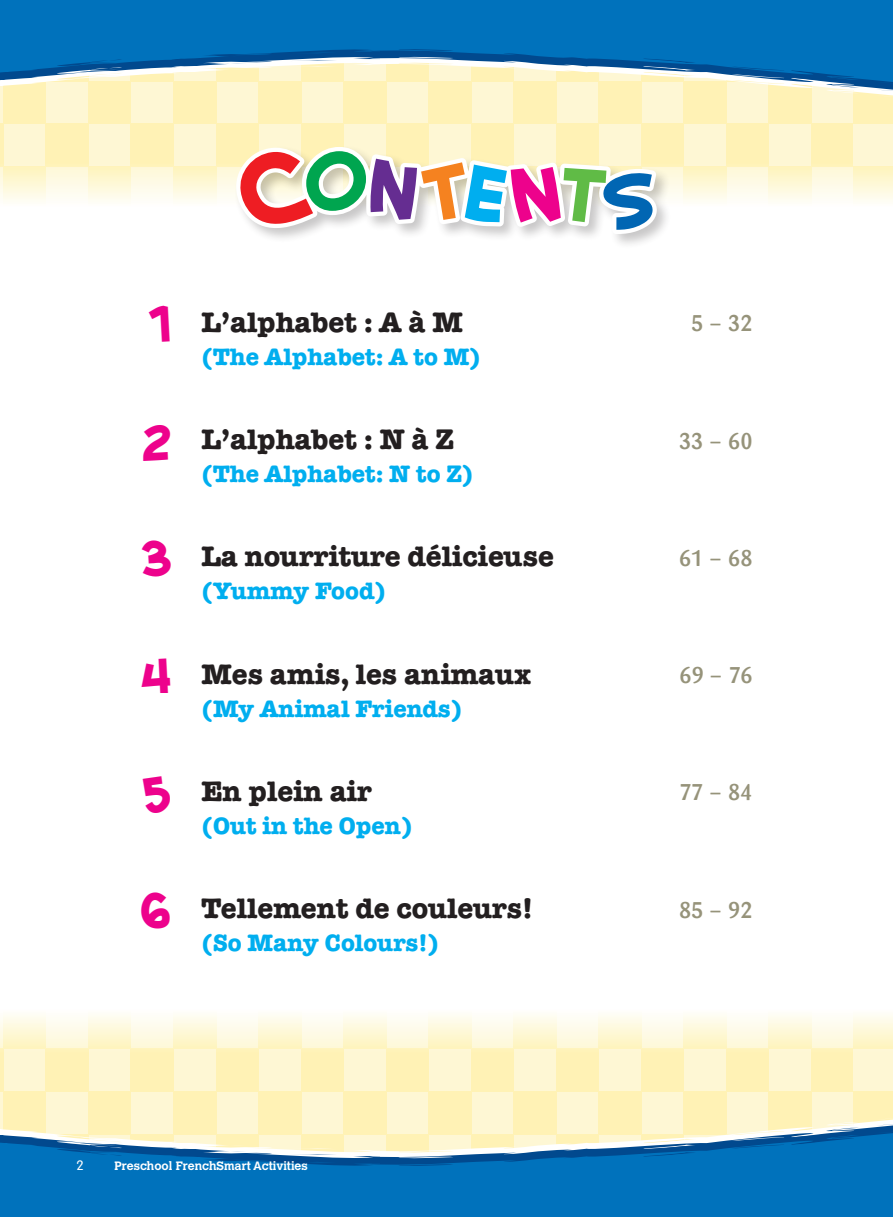
<style>
.page{position:relative;width:893px;height:1217px;background:#fff}
.page>*{position:absolute;margin:0;border:0;box-sizing:border-box;transform-origin:0 0}
.t1{font:48px "Creative Block BB Bold";color:#ed028c}
.t2{font:700 28.5px "American Typewriter";color:#231f20}
.t3{font:700 24px "American Typewriter";color:#00aeef}
.t4{font:500 22.5px "Barmeno";color:#96937a}
.t5{font:300 13.5px "VAG Rounded";color:#fff}
.t6{font:700 12px "Calvert";color:#fff}
</style>
<div class="page">
<hr style="left:0;top:1006px;width:3px;height:42px;background:#fefdf7">
<div style="left:46px;top:1006px;width:42px;height:42px;background:#fefdf6"></div>
<div style="left:131px;top:1006px;width:42px;height:42px;background:#fefdf6"></div>
<div style="left:216px;top:1006px;width:43px;height:42px;background:#fefdf6"></div>
<div style="left:301px;top:1006px;width:43px;height:42px;background:#fefdf6"></div>
<div style="left:386px;top:1006px;width:43px;height:42px;background:#fefdf6"></div>
<div style="left:471px;top:1006px;width:43px;height:42px;background:#fefdf6"></div>
<div style="left:556px;top:1006px;width:43px;height:42px;background:#fefdf6"></div>
<div style="left:641px;top:1006px;width:43px;height:42px;background:#fefdf6"></div>
<div style="left:726px;top:1006px;width:43px;height:42px;background:#fefdf6"></div>
<div style="left:811px;top:1006px;width:43px;height:42px;background:#fefdf6"></div>
<svg style="left:3px;top:1015px;width:43px;height:12px"></svg>
<svg style="left:88px;top:1015px;width:43px;height:12px"></svg>
<svg style="left:173px;top:1015px;width:43px;height:12px"></svg>
<svg style="left:259px;top:1015px;width:42px;height:12px"></svg>
<svg style="left:344px;top:1015px;width:42px;height:12px"></svg>
<svg style="left:429px;top:1015px;width:42px;height:12px"></svg>
<svg style="left:514px;top:1015px;width:42px;height:12px"></svg>
<svg style="left:599px;top:1015px;width:42px;height:12px"></svg>
<svg style="left:684px;top:1015px;width:42px;height:12px"></svg>
<svg style="left:769px;top:1015px;width:42px;height:12px"></svg>
<svg style="left:854px;top:1015px;width:39px;height:12px"></svg>
<svg style="left:0;top:1027px;width:893px;height:6px;fill:#fefade"></svg>
<svg style="left:0;top:1033px;width:893px;height:8px"></svg>
<svg style="left:0;top:1041px;width:893px;height:50px"></svg>
<svg style="left:0;top:1091px;width:893px;height:125px;fill:#0072bc"></svg>
<svg style="left:230px;top:1158px;width:17px;height:1px"></svg>
<svg style="left:290px;top:1160px;width:47px;height:2px"></svg>
<svg style="left:0;top:166px;width:3px;height:43px"></svg>
<div style="left:46px;top:166px;width:42px;height:43px;background:linear-gradient(to right,#fefcf2,#fefcf2)"></div>
<div style="left:131px;top:166px;width:42px;height:43px;background:linear-gradient(to right,#fefcf2,#fefcf2)"></div>
<svg style="left:216px;top:166px;width:43px;height:43px"></svg>
<svg style="left:641px;top:166px;width:43px;height:43px"></svg>
<div style="left:726px;top:166px;width:43px;height:43px;background:linear-gradient(to right,#fefcf2,#fefcf2)"></div>
<div style="left:811px;top:166px;width:43px;height:43px;background:linear-gradient(to right,#fefcf2,#fefcf2)"></div>
<svg style="left:3px;top:187px;width:43px;height:15px"></svg>
<svg style="left:88px;top:187px;width:43px;height:15px"></svg>
<svg style="left:173px;top:187px;width:43px;height:15px"></svg>
<svg style="left:684px;top:187px;width:42px;height:15px"></svg>
<svg style="left:769px;top:187px;width:42px;height:15px"></svg>
<svg style="left:854px;top:187px;width:39px;height:15px"></svg>
<svg style="left:0;top:173px;width:893px;height:8px"></svg>
<svg style="left:0;top:123px;width:893px;height:50px"></svg>
<svg style="left:0;top:0;width:893px;height:123px;fill:#0072bc"></svg>
<svg style="left:230px;top:55px;width:17px;height:1px"></svg>
<svg style="left:290px;top:52px;width:47px;height:2px"></svg>
<div style="left:234px;top:144px;width:438px;height:105px;background:#231f20;opacity:.25"></div>
<svg style="left:236px;top:147px;width:421px;height:87px"></svg>
<h1 class="t1" style="left:147px;top:301px;width:26px">1</h1>
<h1 class="t1" style="left:141px;top:418px;width:32px">2</h1>
<h1 class="t1" style="left:140px;top:535px;width:34px">3</h1>
<h1 class="t1" style="left:139px;top:652px;width:34px">4</h1>
<h1 class="t1" style="left:141px;top:769px;width:33px">5</h1>
<h1 class="t1" style="left:139px;top:886px;width:34px">6</h1>
<p class="t2" style="left:202px;top:305px;width:263px">L’alphabet : A à M</p>
<p class="t3" style="left:202px;top:343px;width:281px">(The Alphabet: A to M)</p>
<p class="t2" style="left:202px;top:422px;width:254px">L’alphabet : N à Z</p>
<p class="t3" style="left:202px;top:460px;width:273px">(The Alphabet: N to Z)</p>
<p class="t2" style="left:202px;top:540px;width:354px">La nourriture délicieuse</p>
<p class="t3" style="left:202px;top:577px;width:186px">(Yummy Food)</p>
<p class="t2" style="left:202px;top:657px;width:333px">Mes amis, les animaux</p>
<p class="t3" style="left:202px;top:694px;width:262px">(My Animal Friends)</p>
<p class="t2" style="left:202px;top:774px;width:172px">En plein air</p>
<p class="t3" style="left:202px;top:811px;width:213px">(Out in the Open)</p>
<p class="t2" style="left:202px;top:891px;width:333px">Tellement de couleurs!</p>
<p class="t3" style="left:202px;top:928px;width:239px">(So Many Colours!)</p>
<p class="t5" style="left:76px;top:1157px;width:9px">2</p>
<p class="t6" style="left:114px;top:1157px;width:195px">Preschool FrenchSmart Activities</p>
<p class="t4" style="left:691px;top:310px;width:63px">5 – 32</p>
<p class="t4" style="left:679px;top:427px;width:75px">33 – 60</p>
<p class="t4" style="left:679px;top:544px;width:75px">61 – 68</p>
<p class="t4" style="left:679px;top:662px;width:75px">69 – 76</p>
<p class="t4" style="left:679px;top:779px;width:75px">77 – 84</p>
<p class="t4" style="left:679px;top:896px;width:75px">85 – 92</p>
</div>
